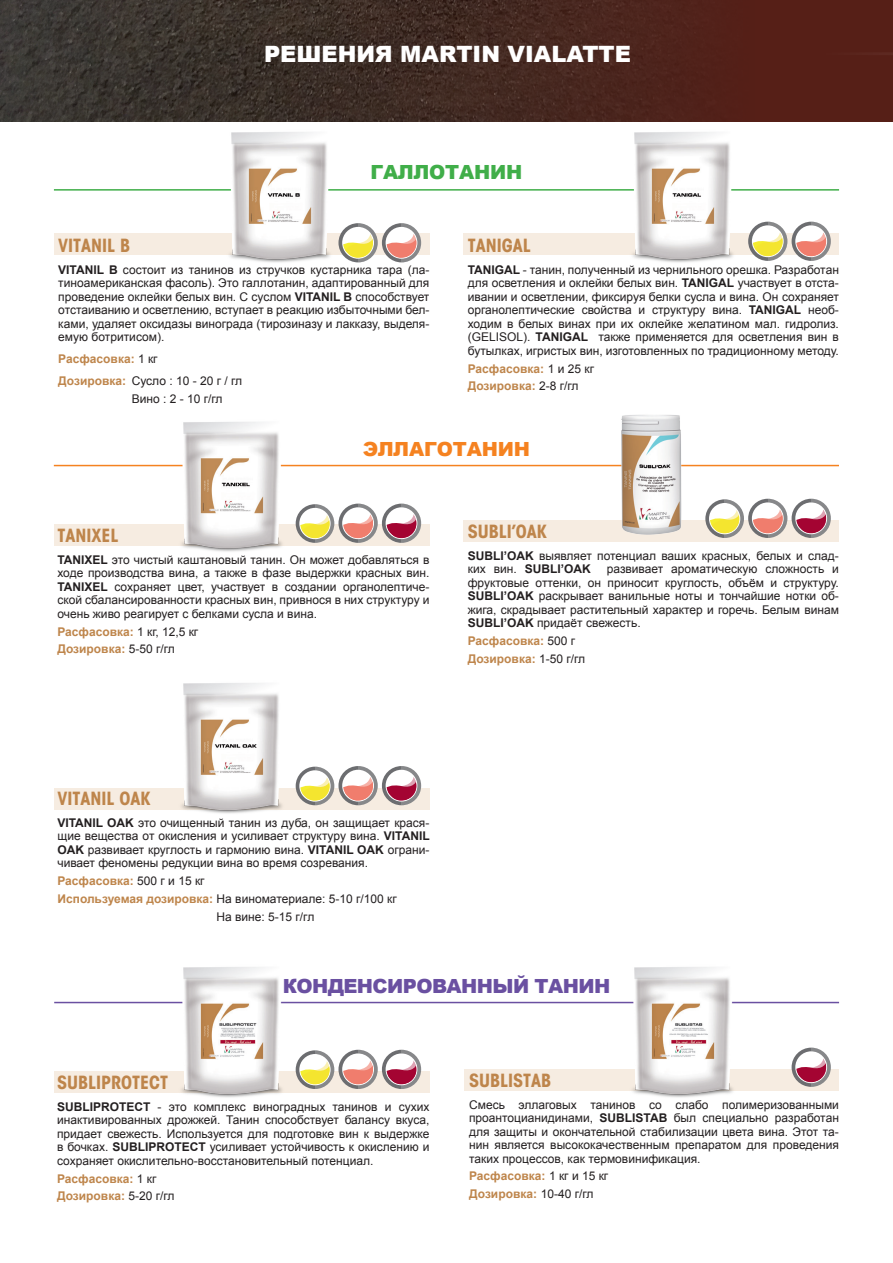
<style>
.page{position:relative;width:893px;height:1263px;background:#fff}
.page>*{position:absolute;margin:0;border:0;box-sizing:border-box;transform-origin:0 0}
.t1{font:900 22.5px "Arial";color:#fff}
.t2{font:900 19.5px "Arial";letter-spacing:-.03em;color:#6a50a1}
.t3{font:900 19.5px "Arial";letter-spacing:-.01em;color:#f58220}
.t4{font:900 19.5px "Arial";letter-spacing:-.01em;color:#40ae49}
.t5{font:700 condensed 18px "ITC Avant Garde Std";color:#be854b}
.t6{font:12px/13.5px "Arial";color:#231f20;text-align:justify}
.t7{font:700 12px "Arial";color:#be854b}
.s1{font-weight:700}
.s2{font-weight:400;color:#231f20}
.s3{font-weight:700;color:#be854b}
</style>
<div class="page">
<img style="left:0;top:0;width:884px;height:121px">
<hr style="left:810px;top:52px;width:83px;height:3px;background:#fff">
<hr style="left:54px;top:465px;width:785px;height:1px;background:#f58220">
<div style="left:463px;top:520px;width:376px;height:21px;background:#f6ece1"></div>
<img style="left:598px;top:415px;width:104px;height:127px">
<svg style="left:705px;top:499px;width:126px;height:39px"></svg>
<hr style="left:54px;top:1002px;width:785px;height:1px;background:#6a50a1">
<div style="left:54px;top:1071px;width:375px;height:21px;background:#f6ece1"></div>
<img style="left:164px;top:967px;width:134px;height:131px">
<svg style="left:296px;top:1050px;width:125px;height:39px"></svg>
<div style="left:464px;top:1070px;width:375px;height:21px;background:#f6ece1"></div>
<img style="left:614px;top:967px;width:135px;height:131px">
<svg style="left:792px;top:1048px;width:39px;height:39px"></svg>
<hr style="left:54px;top:189px;width:785px;height:2px;background:#40ae49">
<div style="left:54px;top:234px;width:375px;height:21px;background:#f6ece1"></div>
<svg style="left:346px;top:223px;width:75px;height:39px"></svg>
<img style="left:211px;top:107px;width:135px;height:156px">
<div style="left:463px;top:234px;width:376px;height:21px;background:#f6ece1"></div>
<svg style="left:749px;top:222px;width:82px;height:39px"></svg>
<img style="left:614px;top:107px;width:135px;height:156px">
<div style="left:54px;top:525px;width:375px;height:21px;background:#f6ece1"></div>
<svg style="left:298px;top:504px;width:123px;height:39px"></svg>
<img style="left:164px;top:422px;width:134px;height:130px">
<div style="left:54px;top:788px;width:375px;height:21px;background:#f6ece1"></div>
<img style="left:164px;top:683px;width:134px;height:131px">
<svg style="left:296px;top:766px;width:125px;height:39px"></svg>
<p class="t1" style="left:264px;top:37px;width:368px">РЕШЕНИЯ MARTIN VIALATTE</p>
<p class="t4" style="left:370px;top:158px;width:154px">ГАЛЛОТАНИН</p>
<p class="t5" style="left:58px;top:234px;width:74px">VITANIL B</p>
<p class="t6" style="left:58px;top:263px;width:373px"><span class="s1">VITANIL B</span> состоит из танинов из стручков кустарника тара (ла&shy;тиноамериканская фасоль). Это галлотанин, адаптированный для проведение оклейки белых вин. С суслом <span class="s1">VITANIL B</span> способствует отстаиванию и осветлению, вступает в реакцию избыточными бел&shy;ками, удаляет оксидазы винограда (тирозиназу и лакказу, выделя&shy;емую ботритисом).</p>
<p class="t7" style="left:58px;top:351px;width:101px">Расфасовка: <span class="s2">1 кг</span></p>
<p class="t6" style="left:58px;top:374px;width:186px"><span class="s3">Дозировка:</span> Сусло : 10 - 20 г / гл</p>
<p class="t6" style="left:132px;top:392px;width:92px">Вино : 2 - 10 г/гл</p>
<p class="t5" style="left:468px;top:234px;width:64px">TANIGAL</p>
<p class="t6" style="left:468px;top:263px;width:373px"><span class="s1">TANIGAL</span> - танин, полученный из чернильного орешка. Разработан для осветления и оклейки белых вин. <span class="s1">TANIGAL</span> участвует в отста&shy;ивании и осветлении, фиксируя белки сусла и вина. Он сохраняет органолептические свойства и структуру вина. <span class="s1">TANIGAL</span> необ&shy;ходим в белых винах при их оклейке желатином мал. гидролиз. (GELISOL). <span class="s1">TANIGAL</span> также применяется для осветления вин в бутылках, игристых вин, изготовленных по традиционному методу.</p>
<p class="t7" style="left:468px;top:360px;width:128px">Расфасовка: <span class="s2">1 и 25 кг</span></p>
<p class="t7" style="left:468px;top:378px;width:112px">Дозировка: <span class="s2">2-8 г/гл</span></p>
<p class="t3" style="left:363px;top:435px;width:169px">ЭЛЛАГОТАНИН</p>
<p class="t5" style="left:57px;top:524px;width:63px">TANIXEL</p>
<p class="t6" style="left:57px;top:553px;width:374px"><span class="s1">TANIXEL</span> это чистый каштановый танин. Он может добавляться в ходе производства вина, а также в фазе выдержки красных вин.<br><span class="s1">TANIXEL</span> сохраняет цвет, участвует в создании органолептиче&shy;ской сбалансированности красных вин, привнося в них структуру и очень живо реагирует с белками сусла и вина.</p>
<p class="t7" style="left:57px;top:623px;width:142px">Расфасовка: <span class="s2">1 кг, 12,5 кг</span></p>
<p class="t7" style="left:57px;top:641px;width:119px">Дозировка: <span class="s2">5-50 г/гл</span></p>
<p class="t5" style="left:468px;top:520px;width:81px">SUBLI’OAK</p>
<p class="t6" style="left:468px;top:549px;width:373px"><span class="s1">SUBLI’OAK</span> выявляет потенциал ваших красных, белых и слад&shy;ких вин. <span class="s1">SUBLI’OAK</span></p>
<p class="t6" style="left:468px;top:563px;width:373px;text-indent:139px">развивает ароматическую сложность и фруктовые оттенки, он приносит круглость, объём и структуру.<br><span class="s1">SUBLI’OAK</span> раскрывает ванильные ноты и тончайшие нотки об&shy;жига, скрадывает растительный характер и горечь. Белым винам <span class="s1">SUBLI’OAK</span> придаёт свежесть.</p>
<p class="t7" style="left:468px;top:633px;width:109px">Расфасовка: <span class="s2">500 г</span></p>
<p class="t7" style="left:468px;top:651px;width:119px">Дозировка: <span class="s2">1-50 г/гл</span></p>
<p class="t5" style="left:57px;top:787px;width:95px">VITANIL OAK</p>
<p class="t6" style="left:57px;top:816px;width:374px"><span class="s1">VITANIL OAK</span> это очищенный танин из дуба, он защищает крася&shy;щие вещества от окисления и усиливает структуру вина. <span class="s1">VITANIL OAK</span> развивает круглость и гармонию вина. <span class="s1">VITANIL OAK</span> ограни&shy;чивает феномены редукции вина во время созревания.</p>
<p class="t7" style="left:57px;top:873px;width:149px">Расфасовка: <span class="s2">500 г и 15 кг</span></p>
<p class="t6" style="left:57px;top:892px;width:341px"><span class="s3">Используемая дозировка:</span> На виноматериале: 5-10 г/100 кг</p>
<p class="t6" style="left:216px;top:910px;width:99px">На вине: 5-15 г/гл</p>
<p class="t2" style="left:283px;top:972px;width:329px">КОНДЕНСИРОВАННЫЙ ТАНИН</p>
<p class="t5" style="left:57px;top:1071px;width:113px">SUBLIPROTECT</p>
<p class="t6" style="left:57px;top:1100px;width:374px"><span class="s1">SUBLIPROTECT</span> - это комплекс виноградных танинов и сухих инактивированных дрожжей. Танин способствует балансу вкуса, придает свежесть. Используется для подготовке вин к выдержке в бочках. <span class="s1">SUBLIPROTECT</span> усиливает устойчивость к окислению и сохраняет окислительно-восстановительный потенциал.</p>
<p class="t7" style="left:57px;top:1170px;width:101px">Расфасовка: <span class="s2">1 кг</span></p>
<p class="t7" style="left:57px;top:1188px;width:119px">Дозировка: <span class="s2">5-20 г/гл</span></p>
<p class="t5" style="left:469px;top:1068px;width:84px">SUBLISTAB</p>
<p class="t6" style="left:469px;top:1098px;width:371px">Смесь эллаговых танинов co слабо полимеризованными проантоцианидинами, <span class="s1">SUBLISTAB</span> был специально разработан для защиты и окончательной стабилизации цвета вина. Этот та&shy;нин является высококачественным препаратом для проведения таких процессов, как термовинификация.</p>
<p class="t7" style="left:469px;top:1168px;width:141px">Расфасовка: <span class="s2">1 кг и 15 кг</span></p>
<p class="t7" style="left:469px;top:1186px;width:126px">Дозировка: <span class="s2">10-40 г/гл</span></p>
</div>
